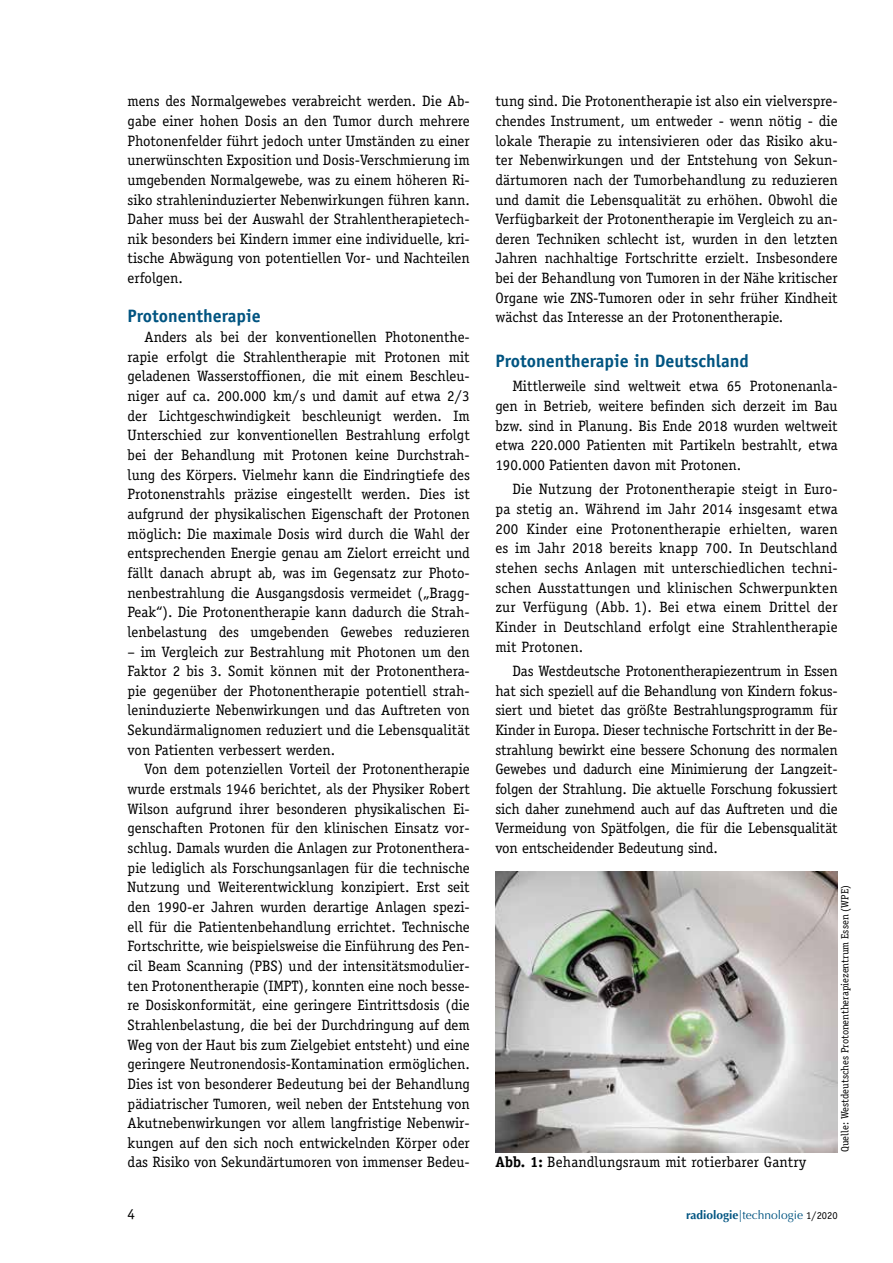
<style>
.page{position:relative;width:893px;height:1263px;background:#fff}
.page>*{position:absolute;margin:0;border:0;box-sizing:border-box;transform-origin:0 0}
.t1{font:700 18px "Officina Sans";color:#005481}
.t2{font:15px/19.6px "Officina Serif";color:#000;text-align:justify}
.t3{font:12px "Optima";color:#005481}
.t4{font:10.5px "Officina Serif";color:#000}
.s1{font-weight:700}
.s2{font-family:"Officina Serif";font-size:10.5px;color:#000}
</style>
<div class="page">
<img style="left:495px;top:871px;width:343px;height:281px">
<p class="t2" style="left:128px;top:91px;width:344px">mens des Normalgewebes verabreicht werden. Die Ab&shy;gabe einer hohen Dosis an den Tumor durch mehrere Photonenfelder führt jedoch unter Umständen zu einer unerwünschten Exposition und Dosis-Verschmierung im umgebenden Normalgewebe, was zu einem höheren Ri&shy;siko strahleninduzierter Nebenwirkungen führen kann.<br>Daher muss bei der Auswahl der Strahlentherapietech&shy;nik besonders bei Kindern immer eine individuelle, kri&shy;tische Abwägung von potentiellen Vor- und Nachteilen erfolgen.</p>
<p class="t1" style="left:128px;top:305px;width:135px">Protonentherapie</p>
<p class="t2" style="left:128px;top:327px;width:344px;text-indent:17px">Anders als bei der konventionellen Photonenthe&shy;rapie erfolgt die Strahlentherapie mit Protonen mit geladenen Wasserstoffionen, die mit einem Beschleu&shy;niger auf ca. 200.000 km/s und damit auf etwa 2/3 der Lichtgeschwindigkeit beschleunigt werden. Im Unterschied zur konventionellen Bestrahlung erfolgt bei der Behandlung mit Protonen keine Durchstrah&shy;lung des Körpers. Vielmehr kann die Eindringtiefe des Protonenstrahls präzise eingestellt werden. Dies ist aufgrund der physikalischen Eigenschaft der Protonen möglich: Die maximale Dosis wird durch die Wahl der entsprechenden Energie genau am Zielort erreicht und fällt danach abrupt ab, was im Gegensatz zur Photo&shy;nenbestrahlung die Ausgangsdosis vermeidet („Bragg-Peak“). Die Protonentherapie kann dadurch die Strah&shy;lenbelastung des umgebenden Gewebes reduzieren</p>
<p class="t2" style="left:128px;top:642px;width:344px">– im Vergleich zur Bestrahlung mit Photonen um den Faktor 2 bis 3. Somit können mit der Protonenthera&shy;pie gegenüber der Photonentherapie potentiell strah&shy;leninduzierte Nebenwirkungen und das Auftreten von Sekundärmalignomen reduziert und die Lebensqualität von Patienten verbessert werden.</p>
<p class="t2" style="left:128px;top:759px;width:344px;text-indent:17px">Von dem potenziellen Vorteil der Protonentherapie wurde erstmals 1946 berichtet, als der Physiker Robert Wilson aufgrund ihrer besonderen physikalischen Ei&shy;genschaften Protonen für den klinischen Einsatz vor&shy;schlug. Damals wurden die Anlagen zur Protonenthera&shy;pie lediglich als Forschungsanlagen für die technische Nutzung und Weiterentwicklung konzipiert. Erst seit den 1990-er Jahren wurden derartige Anlagen spezi&shy;ell für die Patientenbehandlung errichtet. Technische Fortschritte, wie beispielsweise die Einführung des Pen&shy;cil Beam Scanning (PBS) und der intensitätsmodulier&shy;ten Protonentherapie (IMPT), konnten eine noch besse&shy;re Dosiskonformität, eine geringere Eintrittsdosis (die Strahlenbelastung, die bei der Durchdringung auf dem Weg von der Haut bis zum Zielgebiet entsteht) und eine geringere Neutronendosis-Kontamination ermöglichen.<br>Dies ist von besonderer Bedeutung bei der Behandlung pädiatrischer Tumoren, weil neben der Entstehung von Akutnebenwirkungen vor allem langfristige Nebenwir&shy;kungen auf den sich noch entwickelnden Körper oder das Risiko von Sekundärtumoren von immenser Bedeu-</p>
<p class="t2" style="left:495px;top:91px;width:344px">tung sind. Die Protonentherapie ist also ein vielverspre&shy;chendes Instrument, um entweder - wenn nötig - die lokale Therapie zu intensivieren oder das Risiko aku&shy;ter Nebenwirkungen und der Entstehung von Sekun&shy;därtumoren nach der Tumorbehandlung zu reduzieren und damit die Lebensqualität zu erhöhen. Obwohl die Verfügbarkeit der Protonentherapie im Vergleich zu an&shy;deren Techniken schlecht ist, wurden in den letzten Jahren nachhaltige Fortschritte erzielt. Insbesondere bei der Behandlung von Tumoren in der Nähe kritischer Organe wie ZNS-Tumoren oder in sehr früher Kindheit wächst das Interesse an der Protonentherapie.</p>
<p class="t1" style="left:495px;top:349px;width:255px">Protonentherapie in Deutschland</p>
<p class="t2" style="left:495px;top:376px;width:344px;text-indent:17px">Mittlerweile sind weltweit etwa 65 Protonenanla&shy;gen in Betrieb, weitere befinden sich derzeit im Bau bzw. sind in Planung. Bis Ende 2018 wurden weltweit etwa 220.000 Patienten mit Partikeln bestrahlt, etwa 190.000 Patienten davon mit Protonen.</p>
<p class="t2" style="left:495px;top:479px;width:344px;text-indent:17px">Die Nutzung der Protonentherapie steigt in Euro&shy;pa stetig an. Während im Jahr 2014 insgesamt etwa 200 Kinder eine Protonentherapie erhielten, waren es im Jahr 2018 bereits knapp 700. In Deutschland stehen sechs Anlagen mit unterschiedlichen techni&shy;schen Ausstattungen und klinischen Schwerpunkten zur Verfügung (Abb. 1). Bei etwa einem Drittel der Kinder in Deutschland erfolgt eine Strahlentherapie mit Protonen.</p>
<p class="t2" style="left:495px;top:661px;width:344px;text-indent:17px">Das Westdeutsche Protonentherapiezentrum in Essen hat sich speziell auf die Behandlung von Kindern fokus&shy;siert und bietet das größte Bestrahlungsprogramm für Kinder in Europa. Dieser technische Fortschritt in der Be&shy;strahlung bewirkt eine bessere Schonung des normalen Gewebes und dadurch eine Minimierung der Langzeit&shy;folgen der Strahlung. Die aktuelle Forschung fokussiert sich daher zunehmend auch auf das Auftreten und die Vermeidung von Spätfolgen, die für die Lebensqualität von entscheidender Bedeutung sind.</p>
<p class="t2" style="left:495px;top:1152px;width:312px"><span class="s1">Abb. 1:</span> Behandlungsraum mit rotierbarer Gantry</p>
<p class="t4" style="left:839px;top:1152px;width:268px;rotate:-90deg">Quelle: Westdeutsches Protonentherapiezentrum Essen (WPE)</p>
<p class="t2" style="left:128px;top:1204px;width:9px">4</p>
<p class="t3" style="left:686px;top:1208px;width:153px"><span class="s1">radiologie</span>|technologie <span class="s2">1/2020</span></p>
</div>
